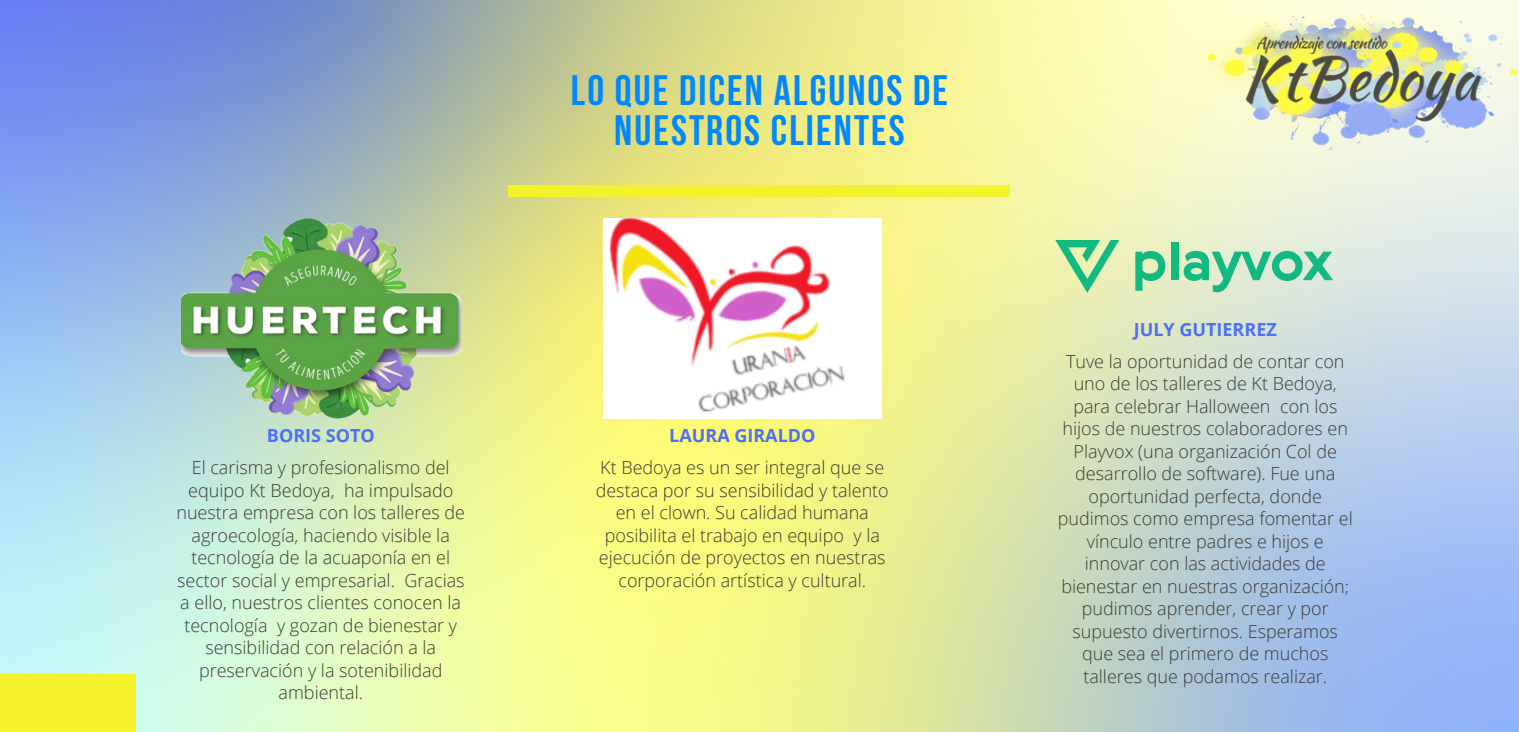
<style>
.page{position:relative;width:1519px;height:732px;background:#fff}
.page>*{position:absolute;margin:0;border:0;box-sizing:border-box;transform-origin:0 0}
.t1{font:700 42.3px/39.3px "Bebas Neue";letter-spacing:.05em;color:#08f;text-align:center}
.t2{font:300 18px/22.5px "Open Sans";color:#3b3b33;text-align:center}
.t3{font:700 18px "Open Sans";color:#4d6ffb}
</style>
<div class="page">
<img style="left:0;top:0;width:1519px;height:731px">
<div style="left:508px;top:185px;width:502px;height:12px;background:#f4f12d"></div>
<img style="left:181px;top:219px;width:279px;height:199px">
<div style="left:0;top:674px;width:135px;height:57px;background:#f4f12d"></div>
<img style="left:1164px;top:0;width:355px;height:163px">
<img style="left:603px;top:219px;width:278px;height:199px">
<svg style="left:1055px;top:240px;width:64px;height:52px;background:#a3dea2"></svg>
<svg style="left:1135px;top:251px;width:30px;height:39px"></svg>
<div style="left:1171px;top:242px;width:7px;height:38px;background:#12b981"></div>
<svg style="left:1183px;top:251px;width:150px;height:41px;background:#90d7b4"></svg>
<p class="t1" style="left:571px;top:75px;width:379px">LO QUE DICEN ALGUNOS DE<br>NUESTROS CLIENTES</p>
<p class="t3" style="left:267px;top:422px;width:109px">BORIS SOTO</p>
<p class="t2" style="left:176px;top:455px;width:290px">El carisma y profesionalismo del equipo Kt Bedoya, ha impulsado nuestra empresa con los talleres de agroecología, haciendo visible la tecnología de la acuaponía en el sector social y empresarial. Gracias a ello, nuestros clientes conocen la tecnología y gozan de bienestar y sensibilidad con relación a la preservación y la sotenibilidad ambiental.</p>
<p class="t3" style="left:669px;top:422px;width:148px">LAURA GIRALDO</p>
<p class="t2" style="left:596px;top:455px;width:295px">Kt Bedoya es un ser integral que se destaca por su sensibilidad y talento en el clown. Su calidad humana posibilita el trabajo en equipo y la ejecución de proyectos en nuestras corporación artística y cultural.</p>
<p class="t3" style="left:1134px;top:316px;width:144px">JULY GUTIERREZ</p>
<p class="t2" style="left:1058px;top:349px;width:296px">Tuve la oportunidad de contar con uno de los talleres de Kt Bedoya, para celebrar Halloween con los hijos de nuestros colaboradores en<br>Playvox (una organización Col de desarrollo de software). Fue una oportunidad perfecta, donde pudimos como empresa fomentar el vínculo entre padres e hijos e innovar con las actividades de bienestar en nuestras organización; pudimos aprender, crear y por supuesto divertirnos. Esperamos que sea el primero de muchos talleres que podamos realizar.</p>
</div>
